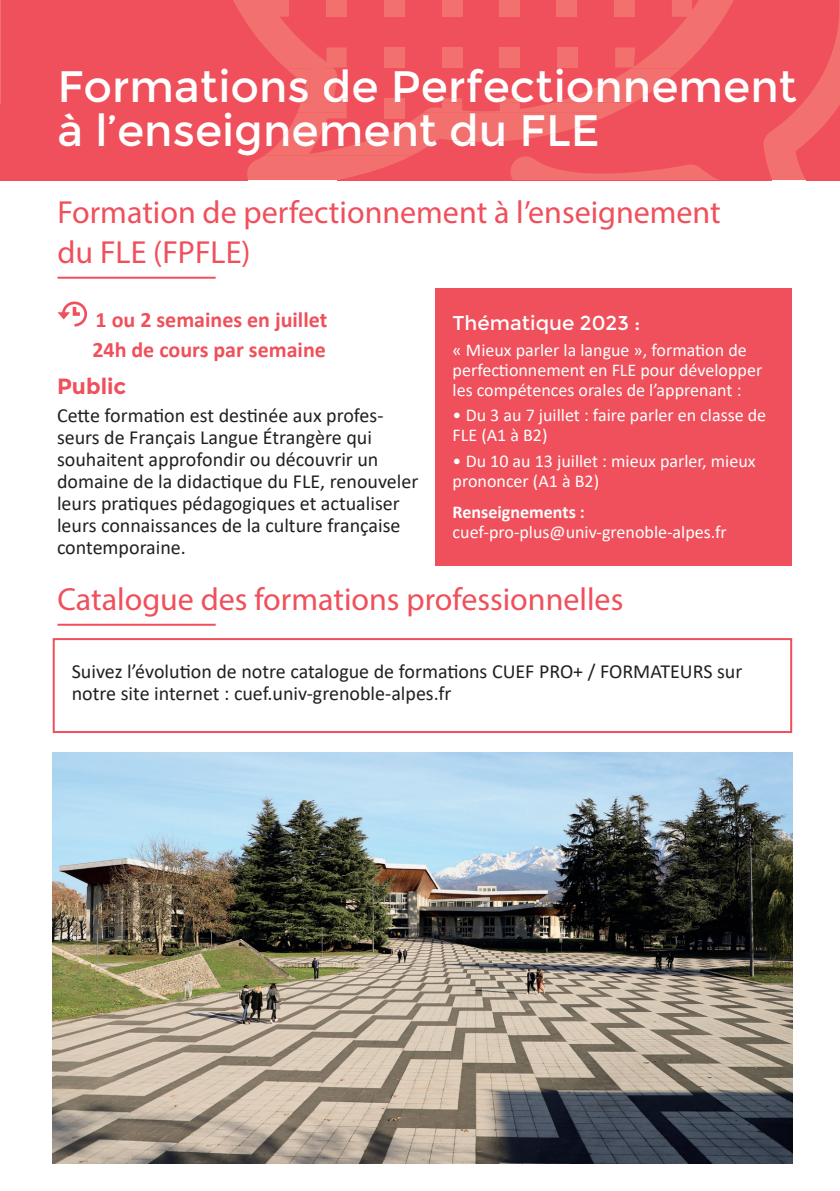
<style>
.page{position:relative;width:840px;height:1191px;background:#fff}
.page>*{position:absolute;margin:0;border:0;box-sizing:border-box;transform-origin:0 0}
.t1{font:44px/44px "Montserrat";color:#fff}
.t2{font:32px/40px "Myriad Pro";color:#ef505b}
.t3{font:700 22px/30px "Calibri";color:#ef505b}
.t4{font:700 22px "Montserrat";color:#ef505b}
.t5{font:20px/22px "Calibri";color:#231f20}
.t6{font:20px "Montserrat";color:#fff}
.t7{font:18px/20px "Calibri";color:#fff}
.t8{font:700 18px "Calibri";color:#fff}
</style>
<div class="page">
<svg style="left:0;top:0;width:1px;height:105px"></svg>
<div style="left:1px;top:0;width:838px;height:180px;background:#ef505b"></div>
<svg style="left:763px;top:21px;width:76px;height:159px"></svg>
<svg style="left:233px;top:0;width:500px;height:180px"></svg>
<svg style="left:286px;top:69px;width:24px;height:33px"></svg>
<svg style="left:324px;top:69px;width:356px;height:33px"></svg>
<svg style="left:264px;top:113px;width:454px;height:68px"></svg>
<div style="left:384px;top:102px;width:20px;height:11px;background:#f2706e"></div>
<hr style="left:384px;top:98px;width:20px;height:4px;background:#f2706e">
<div style="left:384px;top:113px;width:20px;height:5px;background:#f2706e"></div>
<div style="left:384px;top:47px;width:20px;height:21px;background:#f2706e"></div>
<div style="left:442px;top:47px;width:20px;height:21px;background:#f2706e"></div>
<div style="left:499px;top:47px;width:20px;height:21px;background:#f2706e"></div>
<div style="left:557px;top:47px;width:20px;height:21px;background:#f2706e"></div>
<div style="left:326px;top:0;width:20px;height:17px;background:#f2706e"></div>
<div style="left:384px;top:0;width:20px;height:17px;background:#f2706e"></div>
<div style="left:442px;top:0;width:20px;height:17px;background:#f2706e"></div>
<div style="left:499px;top:0;width:20px;height:17px;background:#f2706e"></div>
<div style="left:556px;top:0;width:20px;height:17px;background:#f2706e"></div>
<div style="left:613px;top:0;width:21px;height:17px;background:#f2706e"></div>
<hr style="left:57px;top:277px;width:158px;height:2px;background:#ef505b">
<svg style="left:57px;top:301px;width:30px;height:25px"></svg>
<div style="left:435px;top:288px;width:356px;height:277px;background:#ef505b"></div>
<hr style="left:57px;top:624px;width:158px;height:2px;background:#ef505b">
<div style="left:53px;top:638px;width:738px;height:95px;border:2px solid #ef505b"></div>
<img style="left:53px;top:752px;width:738px;height:411px">
<h1 class="t1" style="left:57px;top:65px;width:740px">Formations de Perfectionnement à l’enseignement du FLE</h1>
<h2 class="t2" style="left:57px;top:191px;width:664px">Formation de perfectionnement à l’enseignement du FLE (FPFLE)</h2>
<p class="t3" style="left:92px;top:304px;width:236px">1 ou 2 semaines en juillet<br>24h de cours par semaine</p>
<p class="t4" style="left:57px;top:373px;width:71px">Public</p>
<p class="t5" style="left:57px;top:404px;width:363px">Cette formation est destinée aux profes&shy;seurs de Français Langue Étrangère qui souhaitent approfondir ou découvrir un domaine de la didactique du FLE, renouveler leurs pratiques pédagogiques et actualiser leurs connaissances de la culture française contemporaine.</p>
<p class="t6" style="left:452px;top:311px;width:189px">Thématique 2023 :</p>
<p class="t7" style="left:452px;top:339px;width:311px">« Mieux parler la langue », formation de perfectionnement en FLE pour développer les compétences orales de l’apprenant :</p>
<p class="t7" style="left:452px;top:405px;width:315px">• Du 3 au 7 juillet : faire parler en classe de<br>FLE (A1 à B2)</p>
<p class="t7" style="left:452px;top:450px;width:304px">• Du 10 au 13 juillet : mieux parler, mieux prononcer (A1 à B2)</p>
<p class="t8" style="left:452px;top:499px;width:134px">Renseignements :</p>
<p class="t7" style="left:452px;top:522px;width:275px">cuef-pro-plus@univ-grenoble-alpes.fr</p>
<h2 class="t2" style="left:57px;top:578px;width:567px">Catalogue des formations professionnelles</h2>
<p class="t5" style="left:72px;top:659px;width:671px">Suivez l’évolution de notre catalogue de formations CUEF PRO+ / FORMATEURS sur notre site internet : cuef.univ-grenoble-alpes.fr</p>
</div>
